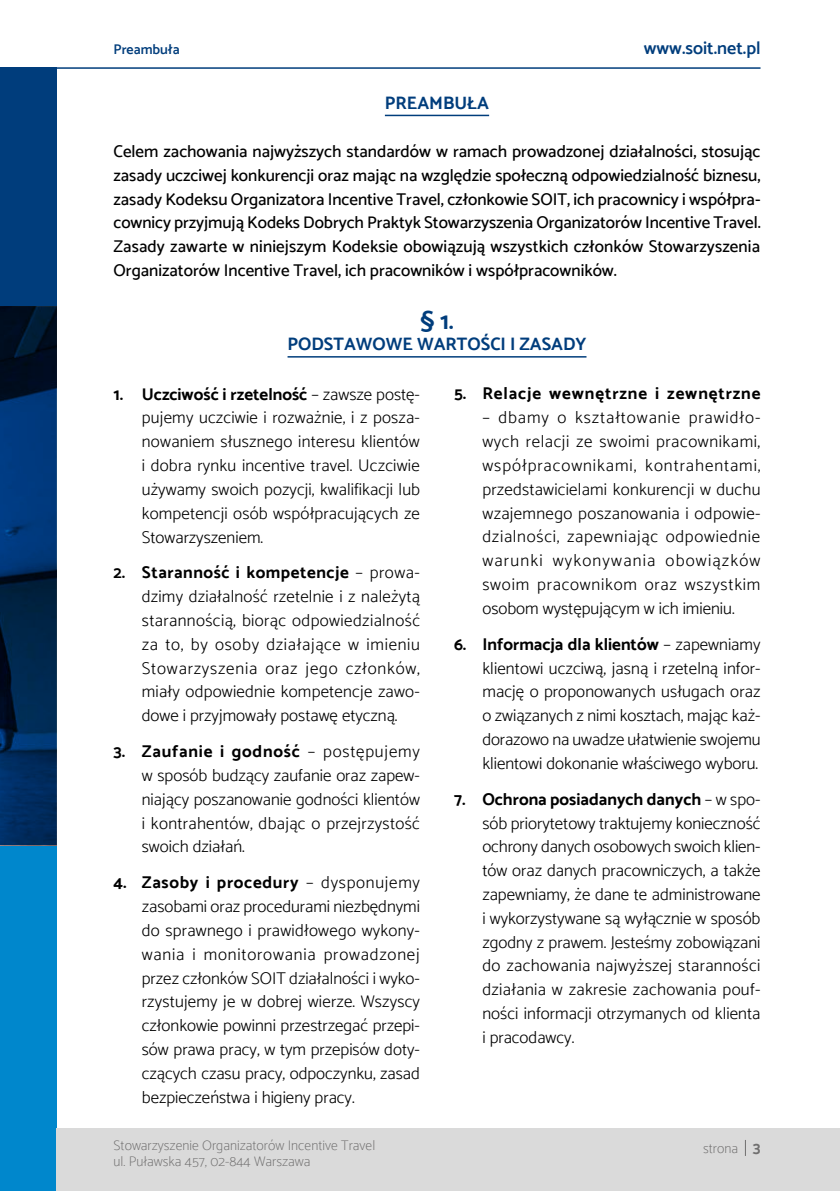
<style>
.page{position:relative;width:840px;height:1191px;background:#fff}
.page>*{position:absolute;margin:0;border:0;box-sizing:border-box;transform-origin:0 0}
.t1{font:700 24px "Catamaran";color:#003d7c}
.t2{font:700 18px "Catamaran";color:#003d7c}
.t3{font:600 18px "Catamaran";color:#003d7c}
.t4{font:300 17px/23.8px "Catamaran";color:#000;text-align:justify}
.t5{font:500 17px/23.8px "Catamaran";color:#000;text-align:justify}
.t6{font:700 17px "Catamaran";letter-spacing:.05em;color:#000}
.t7{font:100 14px/16.8px "Catamaran";color:#706f6f}
.t8{font:600 14px "Catamaran";color:#003d7c}
.s1{font-weight:700}
.s2{font-weight:700;font-size:16px}
</style>
<div class="page">
<hr style="left:0;top:67px;width:760px;height:2px;background:#003d7c">
<div style="left:0;top:67px;width:57px;height:255px;background:#003d7c"></div>
<div style="left:0;top:831px;width:57px;height:360px;background:#0087cc"></div>
<div style="left:57px;top:1128px;width:782px;height:63px;background:#dadada"></div>
<svg style="left:0;top:306px;width:57px;height:539px;background:#002856"></svg>
<hr style="left:384px;top:115px;width:105px;height:1px;background:#003d7c">
<hr style="left:287px;top:356px;width:299px;height:1px;background:#003d7c">
<p class="t8" style="left:113px;top:41px;width:68px">Preambuła</p>
<p class="t3" style="left:643px;top:41px;width:118px">www.soit.net.pl</p>
<p class="t2" style="left:384px;top:92px;width:106px">PREAMBUŁA</p>
<p class="t5" style="left:113px;top:139px;width:648px">Celem zachowania najwyższych standardów w ramach prowadzonej działalności, stosując zasady uczciwej konkurencji oraz mając na względzie społeczną odpowiedzialność biznesu, zasady Kodeksu Organizatora Incentive Travel, członkowie SOIT, ich pracownicy i współpra&shy;cownicy przyjmują Kodeks Dobrych Praktyk Stowarzyszenia Organizatorów Incentive Travel.<br>Zasady zawarte w niniejszym Kodeksie obowiązują wszystkich członków Stowarzyszenia Organizatorów Incentive Travel, ich pracowników i współpracowników.</p>
<h1 class="t1" style="left:420px;top:310px;width:35px">§ 1.</h1>
<p class="t2" style="left:287px;top:334px;width:300px">PODSTAWOWE WARTOŚCI I ZASADY</p>
<p class="t4" style="left:142px;top:382px;width:279px;text-indent:-28px"><span class="s1">1. Uczciwość i rzetelność</span> – zawsze postę&shy;pujemy uczciwie i rozważnie, i z posza&shy;nowaniem słusznego interesu klientów i dobra rynku incentive travel. Uczciwie używamy swoich pozycji, kwalifikacji lub kompetencji osób współpracujących ze Stowarzyszeniem.</p>
<p class="t4" style="left:142px;top:562px;width:279px;text-indent:-28px"><span class="s1">2. Staranność i kompetencje</span> – prowa&shy;dzimy działalność rzetelnie i z należytą starannością, biorąc odpowiedzialność za to, by osoby działające w imieniu Stowarzyszenia oraz jego członków, miały odpowiednie kompetencje zawo&shy;dowe i przyjmowały postawę etyczną.</p>
<p class="t4" style="left:142px;top:739px;width:279px;text-indent:-28px"><span class="s1">3. Zaufanie i godność</span> – postępujemy w sposób budzący zaufanie oraz zapew&shy;niający poszanowanie godności klientów i kontrahentów, dbając o przejrzystość swoich działań.</p>
<p class="t4" style="left:142px;top:870px;width:279px;text-indent:-28px"><span class="s1">4. Zasoby i procedury</span> – dysponujemy zasobami oraz procedurami niezbędnymi do sprawnego i prawidłowego wykony&shy;wania i monitorowania prowadzonej przez członków SOIT działalności i wyko&shy;rzystujemy je w dobrej wierze. Wszyscy członkowie powinni przestrzegać przepi&shy;sów prawa pracy, w tym przepisów doty&shy;czących czasu pracy, odpoczynku, zasad bezpieczeństwa i higieny pracy.</p>
<p class="t6" style="left:454px;top:386px;width:308px">5. Relacje wewnętrzne i zewnętrzne</p>
<p class="t4" style="left:482px;top:405px;width:279px">– dbamy o kształtowanie prawidło&shy;wych relacji ze swoimi pracownikami, współpracownikami, kontrahentami, przedstawicielami konkurencji w duchu wzajemnego poszanowania i odpowie&shy;dzialności, zapewniając odpowiednie warunki wykonywania obowiązków swoim pracownikom oraz wszystkim osobom występującym w ich imieniu.</p>
<p class="t4" style="left:482px;top:632px;width:279px;text-indent:-28px"><span class="s1">6. Informacja dla klientów</span> – zapewniamy klientowi uczciwą, jasną i rzetelną infor&shy;mację o proponowanych usługach oraz o związanych z nimi kosztach, mając każ&shy;dorazowo na uwadze ułatwienie swojemu klientowi dokonanie właściwego wyboru.</p>
<p class="t4" style="left:482px;top:788px;width:279px;text-indent:-28px"><span class="s1">7. Ochrona posiadanych danych</span> – w spo&shy;sób priorytetowy traktujemy konieczność ochrony danych osobowych swoich klien&shy;tów oraz danych pracowniczych, a także zapewniamy, że dane te administrowane i wykorzystywane są wyłącznie w sposób zgodny z prawem. Jesteśmy zobowiązani do zachowania najwyższej staranności działania w zakresie zachowania pouf&shy;ności informacji otrzymanych od klienta i pracodawcy.</p>
<p class="t7" style="left:113px;top:1137px;width:263px">Stowarzyszenie Organizatorów Incentive Travel ul. Puławska 457, 02-844 Warszawa</p>
<p class="t7" style="left:702px;top:1141px;width:59px">strona <span class="s2">3</span></p>
</div>
